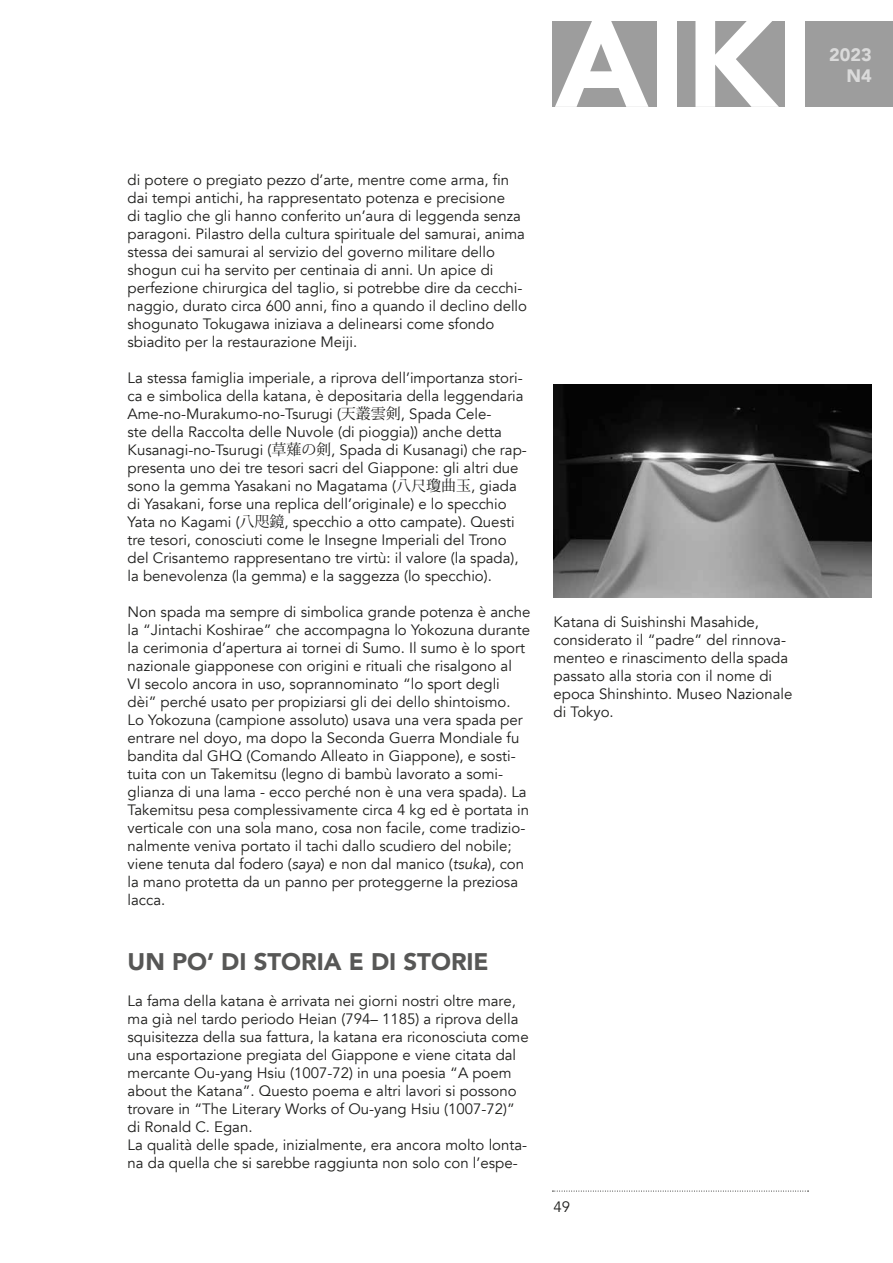
<style>
.page{position:relative;width:893px;height:1263px;background:#fff}
.page>*{position:absolute;margin:0;border:0;box-sizing:border-box;transform-origin:0 0}
.t1{font:900 126px "Avenir";color:#fff}
.t2{font:900 24px "Avenir";color:#575756}
.t3{font:900 18px/21.6px "Avenir";color:#dadada;text-align:right}
.t4{font:15px/18px "Avenir";color:#1d1d1b}
.s1{font-family:"Koz Min Pro"}
.s2{font-style:italic}
</style>
<div class="page">
<img style="left:553px;top:385px;width:319px;height:212px">
<div style="left:553px;top:21px;width:340px;height:85px;background:#9d9d9d"></div>
<svg style="left:552px;top:1191px;width:256px;height:1px"></svg>
<h1 class="t1" style="left:555px;top:-45px;width:260px">AIKI</h1>
<p class="t3" style="left:829px;top:43px;width:44px">2023<br>N4</p>
<p class="t4" style="left:128px;top:171px;width:401px">di potere o pregiato pezzo d’arte, mentre come arma, fin dai tempi antichi, ha rappresentato potenza e precisione<br>di taglio che gli hanno conferito un’aura di leggenda senza paragoni. Pilastro della cultura spirituale del samurai, anima stessa dei samurai al servizio del governo militare dello shogun cui ha servito per centinaia di anni. Un apice di perfezione chirurgica del taglio, si potrebbe dire da cecchi&shy;naggio, durato circa 600 anni, fino a quando il declino dello shogunato Tokugawa iniziava a delinearsi come sfondo sbiadito per la restaurazione Meiji.</p>
<p class="t4" style="left:128px;top:369px;width:401px">La stessa famiglia imperiale, a riprova dell’importanza stori&shy;ca e simbolica della katana, è depositaria della leggendaria Ame-no-Murakumo-no-Tsurugi (<span class="s1">天叢雲剣</span>, Spada Cele-<br>ste della Raccolta delle Nuvole (di pioggia)) anche detta Kusanagi-no-Tsurugi (<span class="s1">草薙の剣</span>, Spada di Kusanagi) che rap&shy;presenta uno dei tre tesori sacri del Giappone: gli altri due sono la gemma Yasakani no Magatama (<span class="s1">八尺瓊曲玉</span>, giada di Yasakani, forse una replica dell’originale) e lo specchio Yata no Kagami (<span class="s1">八咫鏡</span>, specchio a otto campate). Questi tre tesori, conosciuti come le Insegne Imperiali del Trono del Crisantemo rappresentano tre virtù: il valore (la spada), la benevolenza (la gemma) e la saggezza (lo specchio).</p>
<p class="t4" style="left:128px;top:603px;width:404px">Non spada ma sempre di simbolica grande potenza è anche la “Jintachi Koshirae” che accompagna lo Yokozuna durante la cerimonia d’apertura ai tornei di Sumo. Il sumo è lo sport nazionale giapponese con origini e rituali che risalgono al<br>VI secolo ancora in uso, soprannominato “lo sport degli dèi” perché usato per propiziarsi gli dei dello shintoismo.<br>Lo Yokozuna (campione assoluto) usava una vera spada per entrare nel doyo, ma dopo la Seconda Guerra Mondiale fu bandita dal GHQ (Comando Alleato in Giappone), e sosti&shy;tuita con un Takemitsu (legno di bambù lavorato a somi&shy;glianza di una lama - ecco perché non è una vera spada). La Takemitsu pesa complessivamente circa 4 kg ed è portata in verticale con una sola mano, cosa non facile, come tradizio&shy;nalmente veniva portato il tachi dallo scudiero del nobile; viene tenuta dal fodero (<span class="s2">saya</span>) e non dal manico (<span class="s2">tsuka</span>), con la mano protetta da un panno per proteggerne la preziosa lacca.</p>
<h2 class="t2" style="left:128px;top:941px;width:363px">UN PO’ DI STORIA E DI STORIE</h2>
<p class="t4" style="left:128px;top:992px;width:403px">La fama della katana è arrivata nei giorni nostri oltre mare, ma già nel tardo periodo Heian (794– 1185) a riprova della squisitezza della sua fattura, la katana era riconosciuta come una esportazione pregiata del Giappone e viene citata dal mercante Ou-yang Hsiu (1007-72) in una poesia “A poem about the Katana”. Questo poema e altri lavori si possono trovare in “The Literary Works of Ou-yang Hsiu (1007-72)” di Ronald C. Egan.<br>La qualità delle spade, inizialmente, era ancora molto lonta&shy;na da quella che si sarebbe raggiunta non solo con l’espe-</p>
<p class="t4" style="left:553px;top:613px;width:240px">Katana di Suishinshi Masahide, considerato il “padre” del rinnova&shy;menteo e rinascimento della spada passato alla storia con il nome di epoca Shinshinto. Museo Nazionale di Tokyo.</p>
<p class="t4" style="left:553px;top:1198px;width:18px">49</p>
</div>
